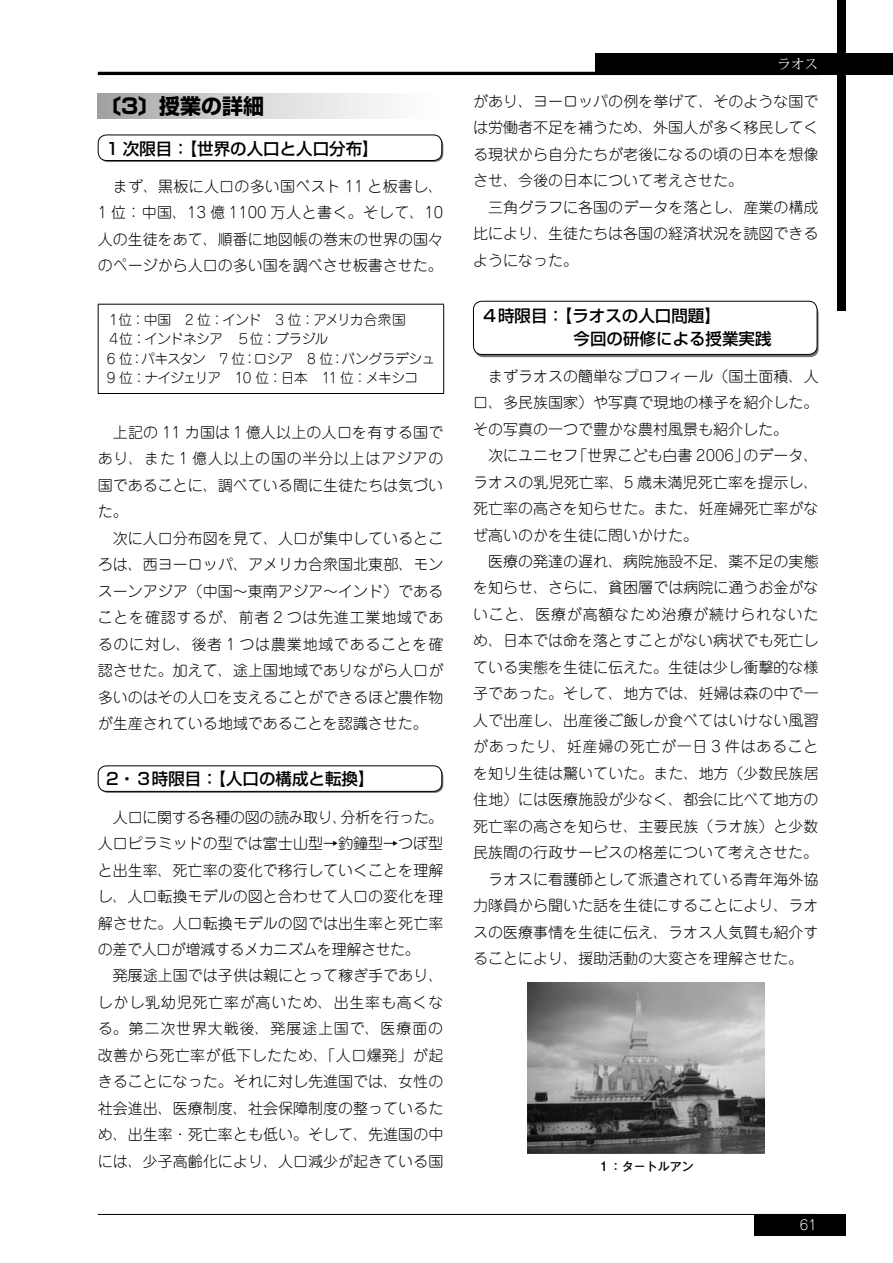
<style>
.page{position:relative;width:893px;height:1263px;background:#fff}
.page>*{position:absolute;margin:0;border:0;box-sizing:border-box;transform-origin:0 0}
.t1{font:700 21px "Shin Go Pro";color:#000}
.t2{font:500 16.5px/22.5px "Shin Go Pro";color:#000}
.t3{font:300 15px/26.5px "Jun 101 Pro";color:#000;text-align:justify}
.t4{font:300 15px "Jun 101 Pro";letter-spacing:.05em;color:#000}
.t5{font:300 13.8px/19.5px "Jun 101 Pro";letter-spacing:-.06em;color:#000}
.t6{font:300 13.5px "Koz Min Pro";color:#fff}
.t7{font:300 13.5px "Jun 101 Pro";color:#fff}
.t8{font:500 12px "Gothic MB101 Pro";color:#000}
</style>
<div class="page">
<svg style="left:100px;top:136px;width:343px;height:26px"></svg>
<div style="left:98px;top:135px;width:344px;height:26px;background:#fff;border-radius:9px"></div>
<div style="left:98px;top:135px;width:344px;height:26px;border:1px solid #000;border-radius:9px"></div>
<svg style="left:100px;top:767px;width:343px;height:26px"></svg>
<div style="left:98px;top:766px;width:344px;height:25px;background:#fff;border-radius:9px"></div>
<div style="left:98px;top:765px;width:344px;height:27px;border:1px solid #000;border-radius:9px"></div>
<div style="left:475px;top:305px;width:344px;height:52px;background:#727172;border-radius:9px"></div>
<div style="left:473px;top:301px;width:344px;height:53px;background:#fff;border-radius:9px"></div>
<div style="left:473px;top:301px;width:344px;height:54px;border:1px solid #000;border-radius:9px"></div>
<div style="left:754px;top:1214px;width:92px;height:21px;background:#000"></div>
<hr style="left:98px;top:72px;width:721px;height:3px;background:#000">
<hr style="left:98px;top:1214px;width:721px;height:1px;background:#000">
<div style="left:595px;top:54px;width:298px;height:21px;background:#000"></div>
<div style="left:837px;top:0;width:9px;height:310px;background:#000"></div>
<div style="left:98px;top:94px;width:345px;height:25px;background:linear-gradient(to right,#a9aaaa,#fff)"></div>
<hr style="left:98px;top:304px;width:346px;height:1px;background:#000">
<hr style="left:98px;top:305px;width:1px;height:88px;background:#000">
<hr style="left:443px;top:305px;width:1px;height:88px;background:#000">
<hr style="left:98px;top:393px;width:346px;height:1px;background:#000">
<img style="left:527px;top:982px;width:237px;height:172px">
<h1 class="t1" style="left:100px;top:90px;width:166px">〔3〕授業の詳細</h1>
<p class="t2" style="left:106px;top:135px;width:274px">1 次限目：【世界の人口と人口分布】</p>
<p class="t3" style="left:98px;top:171px;width:347px;text-indent:15px">まず、黒板に人口の多い国ベスト 11 と板書し、1 位：中国、13 億 1100 万人と書く。そして、10人の生徒をあて、順番に地図帳の巻末の世界の国々のページから人口の多い国を調べさせ板書させた。</p>
<p class="t5" style="left:107px;top:308px;width:330px">１位：中国　2 位：インド　3 位：アメリカ合衆国<br>４位：インドネシア　５位：ブラジル<br>6 位：パキスタン　7 位：ロシア　8 位：バングラデシュ<br>9 位：ナイジェリア　10 位：日本　11 位：メキシコ</p>
<p class="t3" style="left:98px;top:417px;width:347px;text-indent:15px">上記の 11 カ国は１億人以上の人口を有する国であり、また 1 億人以上の国の半分以上はアジアの国であることに、調べている間に生徒たちは気づいた。</p>
<p class="t3" style="left:98px;top:523px;width:347px;text-indent:15px">次に人口分布図を見て、人口が集中しているところは、西ヨーロッパ、アメリカ合衆国北東部、モンスーンアジア（中国～東南アジア～インド）であることを確認するが、前者 2 つは先進工業地域であるのに対し、後者 1 つは農業地域であることを確認させた。加えて、途上国地域でありながら人口が多いのはその人口を支えることができるほど農作物が生産されている地域であることを認識させた。</p>
<p class="t2" style="left:106px;top:766px;width:270px">2・３時限目：【人口の構成と転換】</p>
<p class="t3" style="left:98px;top:802px;width:347px;text-indent:15px">人口に関する各種の図の読み取り、分析を行った。人口ピラミッドの型では富士山型→釣鐘型→つぼ型と出生率、死亡率の変化で移行していくことを理解し、人口転換モデルの図と合わせて人口の変化を理解させた。人口転換モデルの図では出生率と死亡率の差で人口が増減するメカニズムを理解させた。</p>
<p class="t3" style="left:98px;top:961px;width:347px;text-indent:15px">発展途上国では子供は親にとって稼ぎ手であり、しかし乳幼児死亡率が高いため、出生率も高くなる。第二次世界大戦後、発展途上国で、医療面の改善から死亡率が低下したため、「人口爆発」が起きることになった。それに対し先進国では、女性の社会進出、医療制度、社会保障制度の整っているため、出生率・死亡率とも低い。そして、先進国の中には、少子高齢化により、人口減少が起きている国</p>
<p class="t6" style="left:778px;top:55px;width:42px">ラオス</p>
<p class="t3" style="left:473px;top:86px;width:347px">があり、ヨーロッパの例を挙げて、そのような国では労働者不足を補うため、外国人が多く移民してくる現状から自分たちが老後になるの頃の日本を想像させ、今後の日本について考えさせた。</p>
<p class="t3" style="left:473px;top:192px;width:347px;text-indent:15px">三角グラフに各国のデータを落とし、産業の構成比により、生徒たちは各国の経済状況を読図できるようになった。</p>
<p class="t2" style="left:574px;top:302px;width:200px;text-indent:-92px">４時限目：【ラオスの人口問題】<br>今回の研修による授業実践</p>
<p class="t3" style="left:473px;top:361px;width:347px;text-indent:15px">まずラオスの簡単なプロフィール（国土面積、人口、多民族国家）や写真で現地の様子を紹介した。その写真の一つで豊かな農村風景も紹介した。</p>
<p class="t3" style="left:473px;top:440px;width:347px;text-indent:15px">次にユニセフ「世界こども白書 2006」のデータ、ラオスの乳児死亡率、5 歳未満児死亡率を提示し、死亡率の高さを知らせた。また、妊産婦死亡率がなぜ高いのかを生徒に問いかけた。</p>
<p class="t3" style="left:488px;top:546px;width:332px">医療の発達の遅れ、病院施設不足、薬不足の実態</p>
<p class="t3" style="left:473px;top:573px;width:347px">を知らせ、さらに、貧困層では病院に通うお金がな</p>
<p class="t4" style="left:473px;top:602px;width:347px">いこと、医療が高額なため治療が続けられないた</p>
<p class="t3" style="left:473px;top:626px;width:347px">め、日本では命を落とすことがない病状でも死亡し</p>
<p class="t3" style="left:473px;top:652px;width:347px">ている実態を生徒に伝えた。生徒は少し衝撃的な様</p>
<p class="t3" style="left:473px;top:679px;width:347px">子であった。そして、地方では、妊婦は森の中で一</p>
<p class="t3" style="left:473px;top:705px;width:347px">人で出産し、出産後ご飯しか食べてはいけない風習</p>
<p class="t4" style="left:473px;top:735px;width:347px">があったり、妊産婦の死亡が一日 3 件はあること</p>
<p class="t3" style="left:473px;top:758px;width:347px">を知り生徒は驚いていた。また、地方（少数民族居</p>
<p class="t3" style="left:473px;top:785px;width:347px">住地）には医療施設が少なく、都会に比べて地方の</p>
<p class="t3" style="left:473px;top:811px;width:347px">死亡率の高さを知らせ、主要民族（ラオ族）と少数</p>
<p class="t3" style="left:473px;top:837px;width:346px">民族間の行政サービスの格差について考えさせた。</p>
<p class="t3" style="left:488px;top:864px;width:332px">ラオスに看護師として派遣されている青年海外協</p>
<p class="t3" style="left:473px;top:890px;width:347px">力隊員から聞いた話を生徒にすることにより、ラオ</p>
<p class="t3" style="left:473px;top:917px;width:347px">スの医療事情を生徒に伝え、ラオス人気質も紹介す</p>
<p class="t3" style="left:473px;top:943px;width:331px">ることにより、援助活動の大変さを理解させた。</p>
<p class="t8" style="left:598px;top:1156px;width:97px">１：タ－トルアン</p>
<p class="t7" style="left:800px;top:1214px;width:19px">61</p>
</div>
